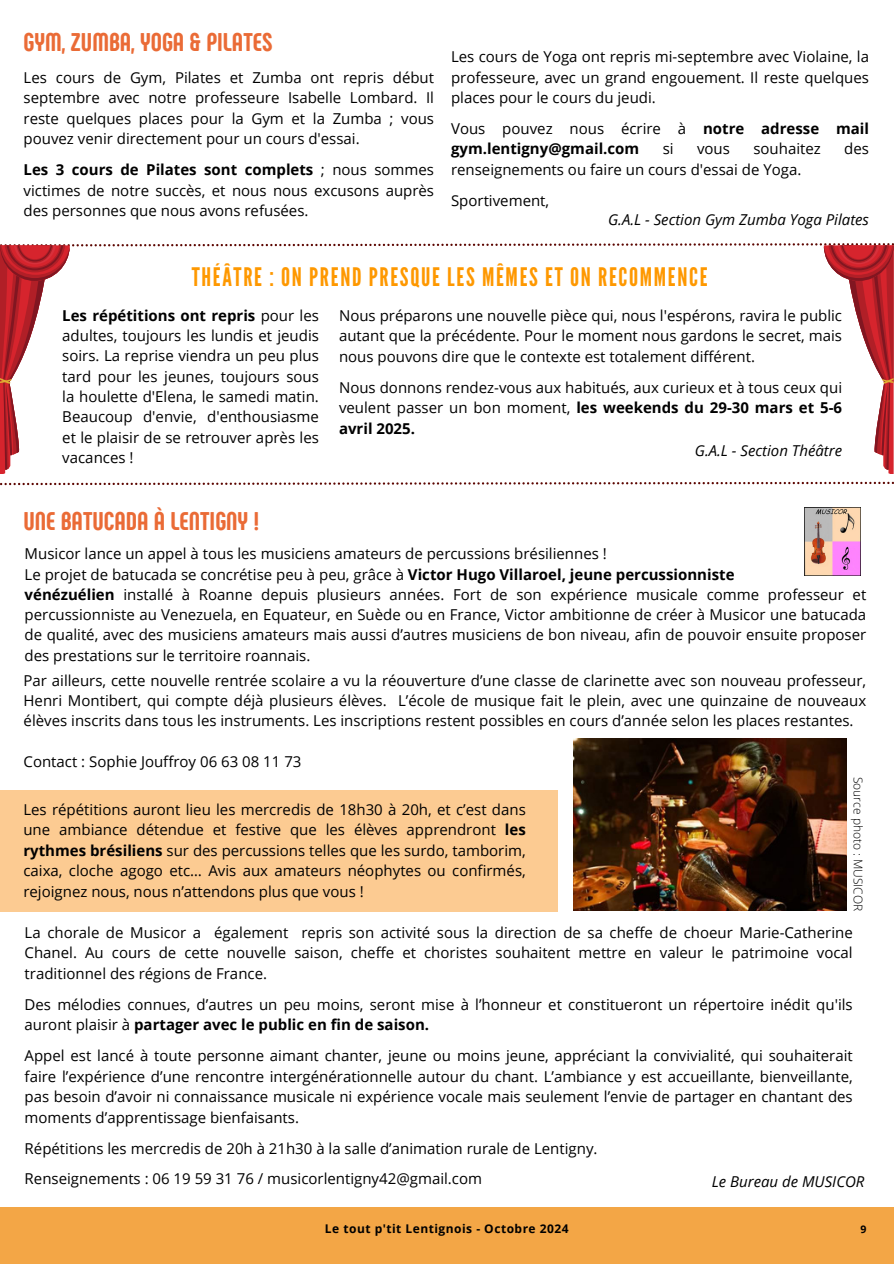
<style>
.page{position:relative;width:894px;height:1264px;background:#fff}
.page>*{position:absolute;margin:0;border:0;box-sizing:border-box;transform-origin:0 0}
.t1{font:25.5px "League Gothic";letter-spacing:.065em;color:#fe9800}
.t2{font:25.5px "RTL Phenomena Bold";color:#ea6b36}
.t3{font:15px/20.7px "Open Sans";color:#000;text-align:justify}
.t4{font:italic 15px "Open Sans";color:#000}
.t5{font:700 15px/20.7px "Open Sans";color:#000}
.t6{font:700 12px "Open Sans";letter-spacing:.04em;color:#000}
.t7{font:300 12px "Open Sans";color:#000}
.t8{font:700 10.5px "Open Sans";color:#000}
.s1{font-weight:700}
.s2{font-weight:400}
</style>
<div class="page">
<div style="left:0;top:1207px;width:893px;height:56px;background:#f3a646"></div>
<svg style="left:0;top:482px;width:893px;height:3px"></svg>
<img style="left:804px;top:507px;width:56px;height:68px">
<img style="left:573px;top:738px;width:273px;height:172px">
<div style="left:0;top:789px;width:557px;height:122px;background:#fccb92"></div>
<svg style="left:0;top:243px;width:893px;height:231px"></svg>
<h3 class="t2" style="left:24px;top:26px;width:250px">GYM, ZUMBA, YOGA &amp; PILATES</h3>
<h3 class="t3" style="left:24px;top:66px;width:412px">Les cours de Gym, Pilates et Zumba ont repris début septembre avec notre professeure Isabelle Lombard. Il reste quelques places pour la Gym et la Zumba ; vous pouvez venir directement pour un cours d'essai.</h3>
<h3 class="t3" style="left:24px;top:159px;width:412px"><span class="s1">Les 3 cours de Pilates sont complets</span> ; nous sommes victimes de notre succès, et nous nous excusons auprès des personnes que nous avons refusées.</h3>
<h1 class="t3" style="left:451px;top:46px;width:419px">Les cours de Yoga ont repris mi-septembre avec Violaine, la professeure, avec un grand engouement. Il reste quelques places pour le cours du jeudi.</h1>
<p class="t5" style="left:451px;top:118px;width:419px"><span class="s2">Vous pouvez nous écrire à</span> notre adresse mail gym.lentigny@gmail.com</p>
<p class="t3" style="left:662px;top:138px;width:12px">si</p>
<p class="t3" style="left:696px;top:138px;width:34px">vous</p>
<p class="t3" style="left:753px;top:138px;width:69px">souhaitez</p>
<p class="t3" style="left:844px;top:138px;width:26px">des</p>
<p class="t3" style="left:451px;top:159px;width:352px">renseignements ou faire un cours d'essai de Yoga.</p>
<h3 class="t3" style="left:451px;top:189px;width:100px">Sportivement,</h3>
<h3 class="t4" style="left:608px;top:209px;width:262px">G.A.L - Section Gym Zumba Yoga Pilates</h3>
<h1 class="t1" style="left:192px;top:262px;width:517px">THÉÂTRE : ON PREND PRESQUE LES MÊMES ET ON RECOMMENCE</h1>
<h3 class="t3" style="left:339px;top:305px;width:504px">Nous préparons une nouvelle pièce qui, nous l'espérons, ravira le public autant que la précédente. Pour le moment nous gardons le secret, mais nous pouvons dire que le contexte est totalement différent.</h3>
<h3 class="t3" style="left:339px;top:376px;width:504px">Nous donnons rendez-vous aux habitués, aux curieux et à tous ceux qui veulent passer un bon moment, <span class="s1">les weekends du 29-30 mars et 5-6 avril 2025.</span></h3>
<h3 class="t4" style="left:694px;top:440px;width:149px">G.A.L - Section Théâtre</h3>
<p class="t3" style="left:62px;top:305px;width:258px;line-height:20.2px"><span class="s1">Les répétitions ont repris</span> pour les adultes, toujours les lundis et jeudis soirs. La reprise viendra un peu plus tard pour les jeunes, toujours sous la houlette d'Elena, le samedi matin.<br>Beaucoup d'envie, d'enthousiasme et le plaisir de se retrouver après les vacances !</p>
<h3 class="t2" style="left:23px;top:504px;width:237px">UNE BATUCADA À LENTIGNY !</h3>
<h3 class="t3" style="left:25px;top:543px;width:842px;line-height:20.2px;text-align:left">Musicor lance un appel à tous les musiciens amateurs de percussions brésiliennes !<br>Le projet de batucada se concrétise peu à peu, grâce à <span class="s1">Victor Hugo Villaroel, jeune percussionniste<br>vénézuélien</span> installé à Roanne depuis plusieurs années. Fort de son expérience musicale comme professeur et percussionniste au Venezuela, en Equateur, en Suède ou en France, Victor ambitionne de créer à Musicor une batucada de qualité, avec des musiciens amateurs mais aussi d’autres musiciens de bon niveau, afin de pouvoir ensuite proposer des prestations sur le territoire roannais.</h3>
<h3 class="t3" style="left:24px;top:670px;width:844px;line-height:20.2px">Par ailleurs, cette nouvelle rentrée scolaire a vu la réouverture d’une classe de clarinette avec son nouveau professeur, Henri Montibert, qui compte déjà plusieurs élèves. L’école de musique fait le plein, avec une quinzaine de nouveaux élèves inscrits dans tous les instruments. Les inscriptions restent possibles en cours d’année selon les places restantes.</h3>
<h3 class="t3" style="left:24px;top:750px;width:279px">Contact : Sophie Jouffroy 06 63 08 11 73</h3>
<h3 class="t3" style="left:23px;top:798px;width:503px">Les répétitions auront lieu les mercredis de 18h30 à 20h, et c’est dans une ambiance détendue et festive que les élèves apprendront <span class="s1">les rythmes brésiliens</span> sur des percussions telles que les surdo, tamborim, caixa, cloche agogo etc… Avis aux amateurs néophytes ou confirmés, rejoignez nous, nous n’attendons plus que vous !</h3>
<h3 class="t7" style="left:866px;top:776px;width:136px;rotate:90deg">Source photo : MUSICOR</h3>
<h3 class="t3" style="left:25px;top:921px;width:829px">La chorale de Musicor a également repris son activité sous la direction de sa cheffe de choeur Marie-Catherine Chanel. Au cours de cette nouvelle saison, cheffe et choristes souhaitent mettre en valeur le patrimoine vocal traditionnel des régions de France.</h3>
<p class="t3" style="left:25px;top:993px;width:829px">Des mélodies connues, d’autres un peu moins, seront mise à l’honneur et constitueront un répertoire inédit qu'ils auront plaisir à <span class="s1">partager avec le public en fin de saison.</span></p>
<p class="t3" style="left:25px;top:1044px;width:829px">Appel est lancé à toute personne aimant chanter, jeune ou moins jeune, appréciant la convivialité, qui souhaiterait faire l’expérience d’une rencontre intergénérationnelle autour du chant. L’ambiance y est accueillante, bienveillante, pas besoin d’avoir ni connaissance musicale ni expérience vocale mais seulement l’envie de partager en chantant des moments d’apprentissage bienfaisants.</p>
<h2 class="t3" style="left:25px;top:1137px;width:574px">Répétitions les mercredis de 20h à 21h30 à la salle d’animation rurale de Lentigny.</h2>
<h3 class="t3" style="left:25px;top:1167px;width:459px">Renseignements : 06 19 59 31 76 / musicorlentigny42@gmail.com</h3>
<h3 class="t4" style="left:711px;top:1170px;width:154px">Le Bureau de MUSICOR</h3>
<h3 class="t8" style="left:860px;top:1221px;width:7px">9</h3>
<h3 class="t6" style="left:325px;top:1220px;width:245px">Le tout p'tit Lentignois - Octobre 2024</h3>
</div>
